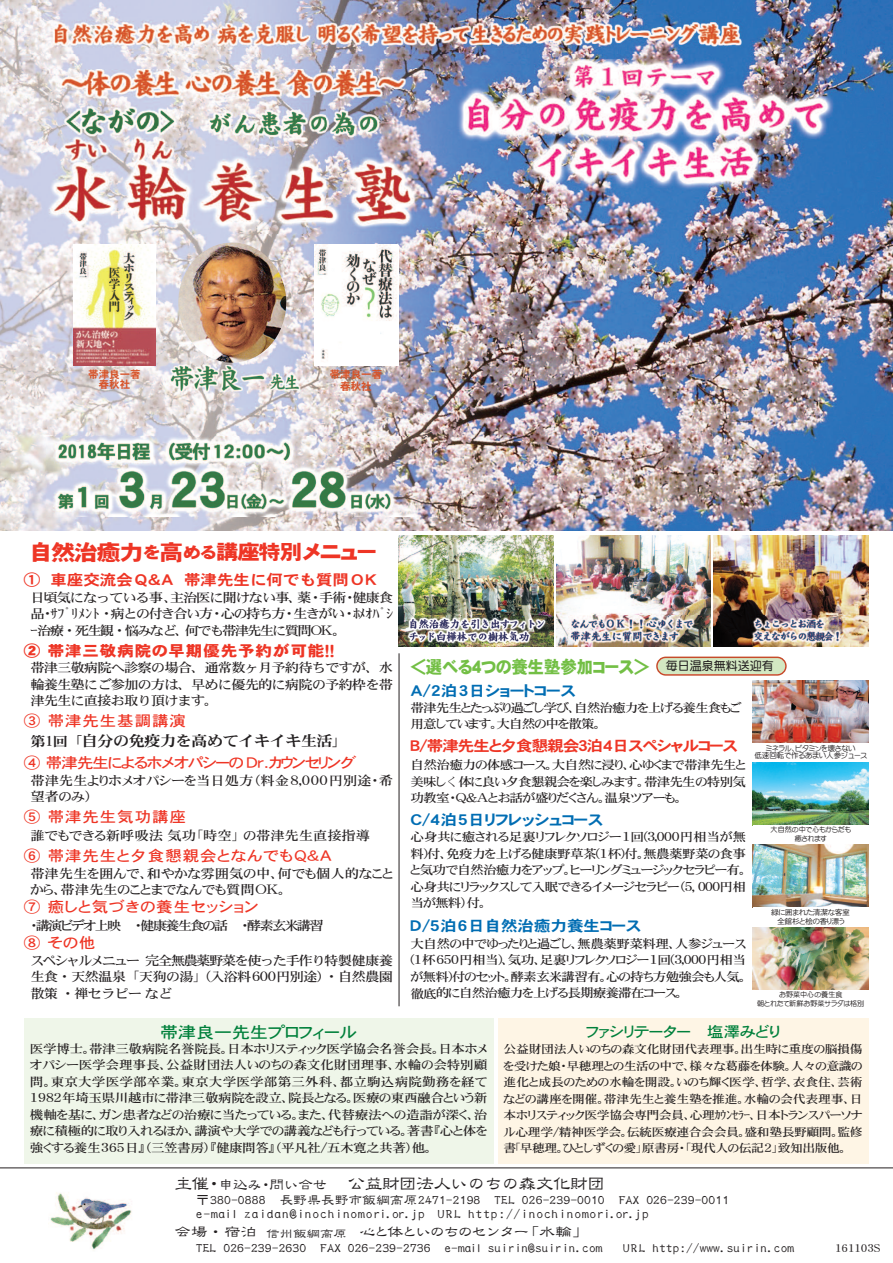
<style>
.page{position:relative;width:893px;height:1263px;background:#fff}
.page>*{position:absolute;margin:0;border:0;box-sizing:border-box;transform-origin:0 0}
.t1{font:20.25px "DFHS Gothic W9 WING RKSJ H";color:#ee3525;scale:1.11 1}
.t2{font:18px "DF Lei Sho SB WIN RKSJ H";letter-spacing:-.05em;color:#231f20}
.t3{font:17.25px "DFHS Gothic W9 WING RKSJ H";color:#73bf45;scale:.95 1}
.t4{font:16.2px "DFHS Gothic W5 WING RKSJ H";color:#00803b;scale:1.11 1}
.t5{font:14.85px "DFHS Gothic W5 WING RKSJ H";letter-spacing:.055em;color:#ee3525;scale:1.11 1}
.t6{font:14.85px "DFHS Gothic W7 WING RKSJ H";color:#006db3;scale:1.11 1}
.t7{font:14.85px "DF Lei Sho SB WIN RKSJ H";letter-spacing:-.15em;color:#231f20;scale:1.11 1}
.t8{font:14.85px "DFHS Gothic W5 WING RKSJ H";letter-spacing:-.055em;color:#ee3525;scale:1.11 1}
.t9{font:14.85px "DFHS Gothic W7 WING RKSJ H";letter-spacing:-.055em;color:#ee3525;scale:1.11 1}
.t10{font:14.85px "DFHS Gothic W7 WIN RKSJ H";color:#ee3525;scale:1.11 1}
.t11{font:14.85px "DFHS Mincho W7 WIN RKSJ H";letter-spacing:-.05em;color:#231f20;scale:1.11 1}
.t12{font:14.85px "DFHS Gothic W9 WING RKSJ H";letter-spacing:.055em;color:#ee3525;scale:1.11 1}
.t13{font:14.85px "DFHS Gothic W5 WING RKSJ H";color:#00803b;scale:1.11 1}
.t14{font:13.8px/13.5px "DF Lei Sho SB WIN RKSJ H";color:#231f20}
.t15{font:13.5px "DF Lei Sho SB WIN RKSJ H";color:#231f20}
.t16{font:12.9px/16.5px "DFHS Mincho W5 WINP RKSJ H";letter-spacing:-.06em;color:#231f20;text-align:justify;scale:1.11 1}
.t17{font:12.9px/16.5px "DFHS Mincho W5 WING RKSJ H";color:#231f20;scale:1.11 1}
.t18{font:12.9px "DFHS Mincho W5 WING RKSJ H";letter-spacing:-.125em;color:#231f20;scale:1.11 1}
.t19{font:12.15px/16.5px "DFHS Mincho W5 WING RKSJ H";letter-spacing:-.055em;color:#231f20;text-align:justify;scale:1.11 1}
.t20{font:12px "DF Maru Gothic Bd WING RKSJ H";color:#231f20}
.t21{font:11.55px/16.5px "DFHS Mincho W5 WING RKSJ H";letter-spacing:-.025em;color:#231f20;text-align:justify;scale:1.11 1}
.t22{font:10.5px/9.8px "DFHS Gothic W7 WINP RKSJ H";color:#d75329;text-align:center}
.t23{font:10.5px "DFHS Mincho W5 WING RKSJ H";color:#231f20}
.t24{font:7.5px/7.5px "DF Maru Gothic Md WING RKSJ H";color:#231f20;text-align:center}
.t25{font:7.5px/9px "DFHS Gothic W3 WING RKSJ H";letter-spacing:-.055em;color:#231f20;text-align:center;scale:1.05 1}
.t26{font:7.05px/9px "DF Maru Gothic Md WING RKSJ H";color:#231f20;text-align:center}
.s1{font-size:21.6px}
.s2{font-size:16.2px}
.s3{font-size:13.5px}
.s4{font-family:"MS Mincho"}
.s5{font-size:15px}
.s6{font-size:12.15px}
</style>
<div class="page">
<img style="left:0;top:0;width:893px;height:530px">
<img style="left:24px;top:14px;width:826px;height:40px">
<img style="left:74px;top:244px;width:82px;height:121px">
<img style="left:314px;top:245px;width:84px;height:120px">
<div style="left:498px;top:1018px;width:371px;height:146px;background:#fef5e5"></div>
<img style="left:398px;top:535px;width:155px;height:111px">
<div style="left:24px;top:1018px;width:469px;height:146px;background:#eff6e9"></div>
<img style="left:178px;top:243px;width:108px;height:120px;border-radius:50%">
<hr style="left:0;top:1167px;width:893px;height:1px;background:#231f20">
<img style="left:50px;top:1192px;width:82px;height:58px">
<svg style="left:656px;top:657px;width:131px;height:19px;background:#d3d2af"></svg>
<img style="left:43px;top:70px;width:284px;height:164px">
<img style="left:327px;top:190px;width:104px;height:44px">
<img style="left:166px;top:365px;width:137px;height:29px">
<hr style="left:399px;top:653px;width:1px;height:353px;background:#231f20">
<img style="left:556px;top:535px;width:155px;height:112px">
<img style="left:714px;top:535px;width:154px;height:112px">
<img style="left:753px;top:845px;width:115px;height:62px">
<img style="left:753px;top:763px;width:116px;height:62px">
<img style="left:753px;top:680px;width:115px;height:63px">
<img style="left:753px;top:927px;width:116px;height:63px">
<img style="left:47px;top:436px;width:385px;height:81px">
<img style="left:407px;top:616px;width:140px;height:31px">
<img style="left:569px;top:616px;width:133px;height:31px">
<img style="left:868px;top:616px;width:1px;height:31px">
<img style="left:752px;top:616px;width:116px;height:31px">
<img style="left:327px;top:59px;width:566px;height:131px">
<p class="t22" style="left:88px;top:369px;width:54px">帯津良一著春秋社</p>
<p class="t22" style="left:330px;top:369px;width:54px;line-height:11.1px">帯津良一著春秋社</p>
<h1 class="t1" style="left:29px;top:542px;width:315px"><span class="s1">自然治癒力</span><span class="s2">を</span><span class="s1">高</span><span class="s2">める</span>講座特別メニュー</h1>
<p class="t10" style="left:24px;top:573px;width:322px">① 車座交流会Ｑ＆Ａ帯津先生に何でも質問ＯＫ</p>
<p class="t16" style="left:30px;top:589px;width:328px">日頃気になっている事、主治医に聞けない事、薬・手術・健康食品・ｻﾌﾟﾘﾒﾝﾄ・病との付き合い方・心の持ち方・生きがい・ﾎﾒｵﾊﾟｼｰ治療・死生観・悩みなど、何でも帯津先生に質問OK。</p>
<p class="t12" style="left:24px;top:643px;width:281px">② 帯津三敬病院の早期優先予約が可能！！</p>
<p class="t16" style="left:30px;top:659px;width:328px">帯津三敬病院へ診察の場合、通常数ヶ月予約待ちですが、水輪養生塾にご参加の方は、早めに優先的に病院の予約枠を帯津先生に直接お取り頂けます。</p>
<p class="t5" style="left:24px;top:714px;width:147px">③ 帯津先生基調講演</p>
<p class="t11" style="left:30px;top:733px;width:287px"><span class="s3">第1回「</span>自分の免疫力を高めてイキイキ生活<span class="s3">」</span></p>
<p class="t8" style="left:24px;top:756px;width:301px">④ 帯津先生によるホメオパシーのＤｒ．カウンセリング</p>
<p class="t17" style="left:30px;top:772px;width:328px">帯津先生よりホメオパシーを当日処方（料金8,000円別途・希望者のみ）</p>
<p class="t5" style="left:24px;top:810px;width:147px">⑤ 帯津先生気功講座</p>
<p class="t17" style="left:30px;top:827px;width:308px">誰でもできる新呼吸法気功「時空」の帯津先生直接指導</p>
<p class="t5" style="left:24px;top:849px;width:279px">⑥ 帯津先生と夕食懇親会となんでもQ&amp;A</p>
<p class="t17" style="left:30px;top:865px;width:328px">帯津先生を囲んで、和やかな雰囲気の中、何でも個人的なことから、帯津先生のことまでなんでも質問OK。</p>
<p class="t5" style="left:24px;top:900px;width:213px">⑦ 癒しと気づきの養生セッション</p>
<p class="t18" style="left:30px;top:919px;width:266px">・講演ビデオ上映 ・健康養生食の話 ・酵素玄米講習</p>
<p class="t5" style="left:24px;top:936px;width:66px">⑧ その他</p>
<p class="t16" style="left:30px;top:952px;width:328px">スペシャルメニュー完全無農薬野菜を使った手作り特製健康養生食・天然温泉「天狗の湯」(入浴料600円別途) ・自然農園散策・禅セラピーなど</p>
<h3 class="t3" style="left:410px;top:658px;width:253px">＜選べる４つの養生塾参加コース＞</h3>
<p class="t6" style="left:410px;top:683px;width:150px">A/2泊3日ショートコース</p>
<p class="t19" style="left:410px;top:700px;width:300px;line-height:15.9px">帯津先生とたっぷり過ごし学び、自然治癒力を上げる養生食もご用意しています。大自然の中を散策。</p>
<p class="t9" style="left:410px;top:738px;width:296px">B/帯津先生と夕食懇親会３泊4日スペシャルコース</p>
<p class="t19" style="left:410px;top:757px;width:304px">自然治癒力の体感コース。大自然に浸り、心ゆくまで帯津先生と美味し<span class="s4">く</span>体に良い夕食懇親会を楽しみます。帯津先生の特別気功教室・Ｑ＆Ａとお話が盛りだくさん。温泉ツアーも。</p>
<p class="t6" style="left:410px;top:812px;width:175px">C/4泊5日リフレッシュコース</p>
<p class="t19" style="left:410px;top:829px;width:304px">心身共に癒される足裏リフレクソロジー1回(3,000円相当が無料)付、免疫力を上げる健康野草茶(1杯)付。無農薬野菜の食事と気功で自然治癒力をアップ。ヒーリングミュージックセラピー有。心身共にリラックスして入眠できるイメージセラピー（５，０００円相当が無料）付。</p>
<p class="t6" style="left:410px;top:918px;width:209px">Ｄ/5泊6日自然治癒力養生コース</p>
<p class="t19" style="left:410px;top:935px;width:304px">大自然の中でゆったりと過ごし、無農薬野菜料理、人参ジュース(1杯650円相当)、気功、足裏リフレクソロジー1回(3,000円相当が無料)付のセット。酵素玄米講習有。心の持ち方勉強会も人気。徹底的に自然治癒力を上げる長期療養滞在コース。</p>
<p class="t20" style="left:666px;top:660px;width:109px">毎日温泉無料送迎有</p>
<p class="t24" style="left:754px;top:744px;width:114px">ミネラル、ビタミンを壊さない<br>低速回転で作るあまい人参ジュース</p>
<p class="t26" style="left:771px;top:825px;width:82px">大自然の中で心もからだも癒されます</p>
<p class="t25" style="left:771px;top:908px;width:77px">緑に囲まれた清潔な客室全館杉と桧の香り漂う</p>
<p class="t26" style="left:757px;top:990px;width:109px">お野菜中心の養生食<br>朝とれたて新鮮お野菜サラダは格別</p>
<h3 class="t4" style="left:160px;top:1024px;width:179px">帯津良一先生プロフィール</h3>
<p class="t19" style="left:30px;top:1040px;width:413px">医学博士。帯津三敬病院名誉院長。日本ホリスティック医学協会名誉会長。日本ホメオパシー医学会理事長、公益財団法人いのちの森文化財団理事、水輪の会特別顧問。東京大学医学部卒業。東京大学医学部第三外科、都立駒込病院勤務を経て1982年埼玉県川越市に帯津三敬病院を設立、院長となる。医療の東西融合という新機軸を基に、ガン患者などの治療に当たっている。また、代替療法への造詣が深く、治療に積極的に取り入れるほか、講演や大学での講義なども行っている。著書『心と体を強くする養生365日』（三笠書房）『健康問答』（平凡社/五木寛之共著）他。</p>
<p class="t13" style="left:586px;top:1024px;width:176px">ファシリテーター 塩澤みどり</p>
<p class="t21" style="left:504px;top:1041px;width:325px">公益財団法人いのちの森文化財団代表理事。出生時に重度の脳損傷を受けた娘・早穂理との生活の中で、様々な葛藤を体験。人々の意識の進化と成長のための水輪を開設。いのち輝く医学、哲学、衣食住、芸術などの講座を開催。帯津先生と養生塾を推進。水輪の会代表理事、日本ホリスティック医学協会専門会員、心理ｶｳﾝｾﾗｰ、日本トランスパーソナル心理学/精神医学会。伝統医療連合会会員。盛和塾長野顧問。監修書｢早穂理。ひとしずくの愛」原書房・「現代人の伝記2」致知出版他。</p>
<h2 class="t2" style="left:175px;top:1175px;width:432px">主催・<span class="s5">申込み・問い合せ</span> 公益財団法人いのちの森文化財団</h2>
<p class="t14" style="left:196px;top:1193px;width:535px">〒380-0888 長野県長野市飯綱高原2471-2198 TEL 026-239-0010 FAX 026-239-0011 e-mail zaidan@inochinomori.or.jp URL http://inochinomori.or.jp</p>
<p class="t7" style="left:174px;top:1225px;width:375px">会場・宿泊 <span class="s6">信州飯綱高原</span> 心と体といのちのセンター「水輪」</p>
<p class="t14" style="left:196px;top:1241px;width:408px">TEL 026-239-2630 FAX 026-239-2736 <span class="s3">e-mail suirin@suirin.com</span></p>
<p class="t15" style="left:623px;top:1241px;width:173px">URL http://www.suirin.com</p>
<p class="t23" style="left:835px;top:1243px;width:46px">161103S</p>
</div>
